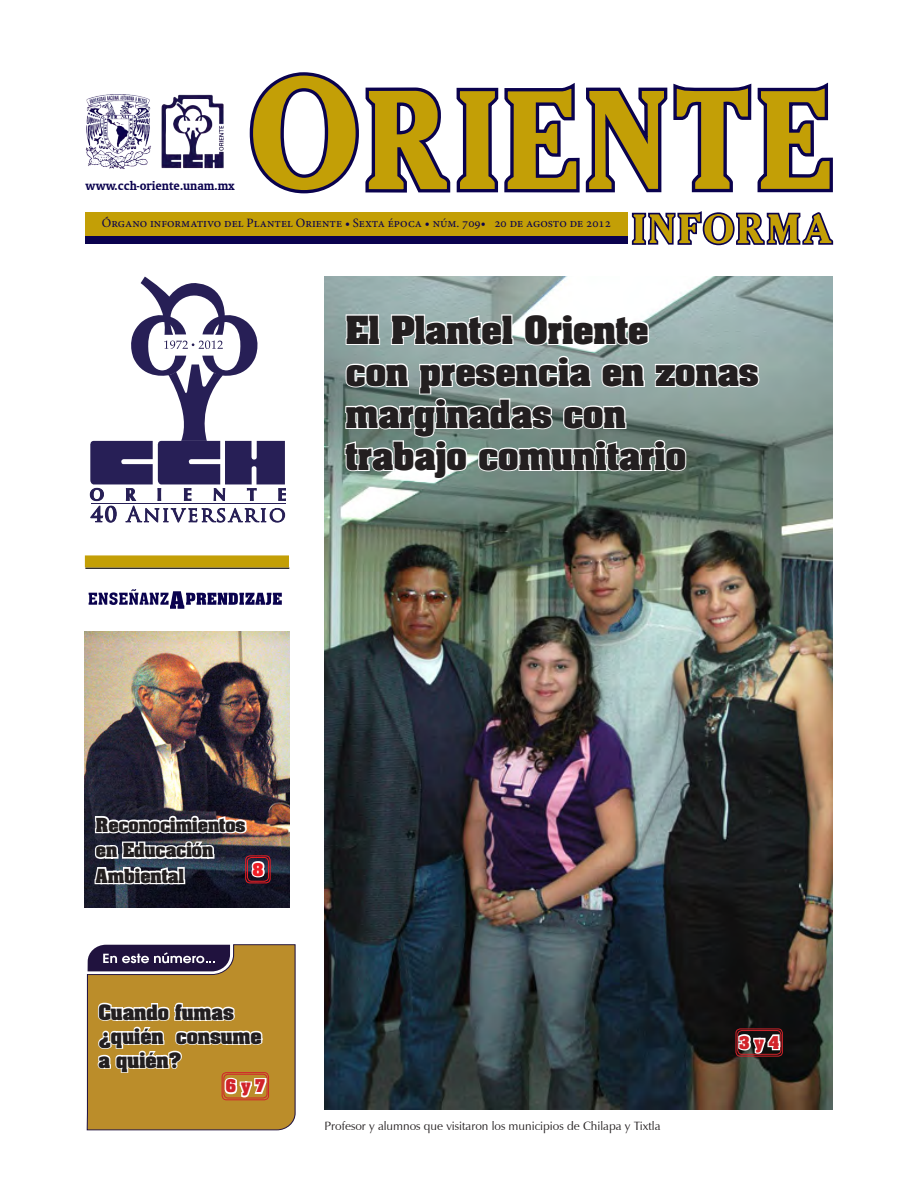
<style>
.page{position:relative;width:918px;height:1188px;background:#fff}
.page>*{position:absolute;margin:0;border:0;box-sizing:border-box;transform-origin:0 0}
.titular_pirmera_llam{font:700 33px/42px "Aachen";color:#231f20}
.titular_pirmera_llam-2{font:700 18px/24px "Aachen";color:#231f20}
.titulo{font:700 16.5px/25.5px "Aachen";color:#231f20}
.pase{font:700 15px "Aachen";color:#d1232a}
.pase-2{font:700 15px "Aachen";color:#ee1d23}
.t1{font:700 13.35px "Oranda BT";color:#0a024e}
.t2{font:12.75px "Minion Pro";color:#0a024e}
.Pie{font:12px "Zapf Humanist 601 BT";color:#231f20}
</style>
<div class="page">
<img style="left:325px;top:277px;width:508px;height:833px">
<img style="left:84px;top:632px;width:205px;height:276px">
<svg style="left:345px;top:313px;width:36px;height:33px"></svg>
<svg style="left:390px;top:313px;width:125px;height:34px"></svg>
<svg style="left:523px;top:312px;width:128px;height:35px"></svg>
<svg style="left:343px;top:354px;width:417px;height:126px"></svg>
<div style="left:736px;top:1029px;width:47px;height:28px;border:1px solid #d1232a;border-radius:4px"></div>
<svg style="left:736px;top:1017px;width:46px;height:39px"></svg>
<div style="left:247px;top:857px;width:22px;height:25px;border:1px solid #ee1d23;border-radius:4px"></div>
<div style="left:245px;top:855px;width:25px;height:28px;border:1px solid #ee1d23;border-radius:4px"></div>
<img style="left:93px;top:813px;width:174px;height:95px">
<svg style="left:86px;top:944px;width:210px;height:187px;background:#b6924c"></svg>
<svg style="left:89px;top:589px;width:193px;height:20px"></svg>
<div style="left:85px;top:213px;width:543px;height:23px;background:#c39f06"></div>
<img style="left:85px;top:94px;width:139px;height:75px">
<div style="left:85px;top:236px;width:543px;height:8px;background:#0a024e"></div>
<svg style="left:631px;top:211px;width:72px;height:34px"></svg>
<svg style="left:704px;top:213px;width:30px;height:31px"></svg>
<div style="left:703px;top:212px;width:32px;height:33px;border:2px solid #0a024e;border-radius:50%"></div>
<div style="left:712px;top:217px;width:13px;height:23px;background:#fff;border-radius:50%"></div>
<div style="left:711px;top:216px;width:15px;height:25px;border:2px solid #0a024e;border-radius:50%"></div>
<svg style="left:736px;top:212px;width:98px;height:33px"></svg>
<div style="left:251px;top:74px;width:106px;height:118px;background:#c39f06;border-radius:50%"></div>
<div style="left:250px;top:72px;width:109px;height:121px;border:3px solid #0a024e;border-radius:50%"></div>
<div style="left:282px;top:90px;width:45px;height:86px;background:#fff;border-radius:50%"></div>
<div style="left:280px;top:88px;width:48px;height:90px;border:3px solid #0a024e;border-radius:50%"></div>
<svg style="left:365px;top:82px;width:468px;height:111px"></svg>
<hr style="left:372px;top:105px;width:3px;height:69px;background:#0a024e">
<hr style="left:85px;top:567px;width:204px;height:2px;background:#231f20">
<div style="left:85px;top:555px;width:204px;height:12px;background:#c39f06;border:2px solid #c39f06"></div>
<svg style="left:90px;top:277px;width:196px;height:246px"></svg>
<p class="t1" style="left:86px;top:178px;width:151px">www.cch-oriente.unam.mx</p>
<p class="t2" style="left:102px;top:215px;width:511px">Órgano informativo del Plantel Oriente • Sexta época • núm. 709• 20 de agosto de 2012</p>
<p class="titular_pirmera_llam" style="left:345px;top:308px;width:305px">El Plantel Oriente</p>
<p class="titular_pirmera_llam" style="left:345px;top:350px;width:415px">con presencia en zonas marginadas con</p>
<p class="titular_pirmera_llam" style="left:345px;top:434px;width:342px">trabajo comunitario</p>
<p class="titulo" style="left:96px;top:811px;width:151px">Reconocimientos en Educación<br>Ambiental</p>
<p class="pase-2" style="left:253px;top:858px;width:12px">8</p>
<p class="titular_pirmera_llam-2" style="left:99px;top:999px;width:165px">Cuando fumas ¿quién consume a quién?</p>
<p class="pase" style="left:226px;top:1075px;width:41px">6 y 7</p>
<p class="Pie" style="left:325px;top:1118px;width:337px">Profesor y alumnos que visitaron los municipios de Chilapa y Tixtla</p>
<p class="pase" style="left:739px;top:1031px;width:41px">3 y 4</p>
</div>
